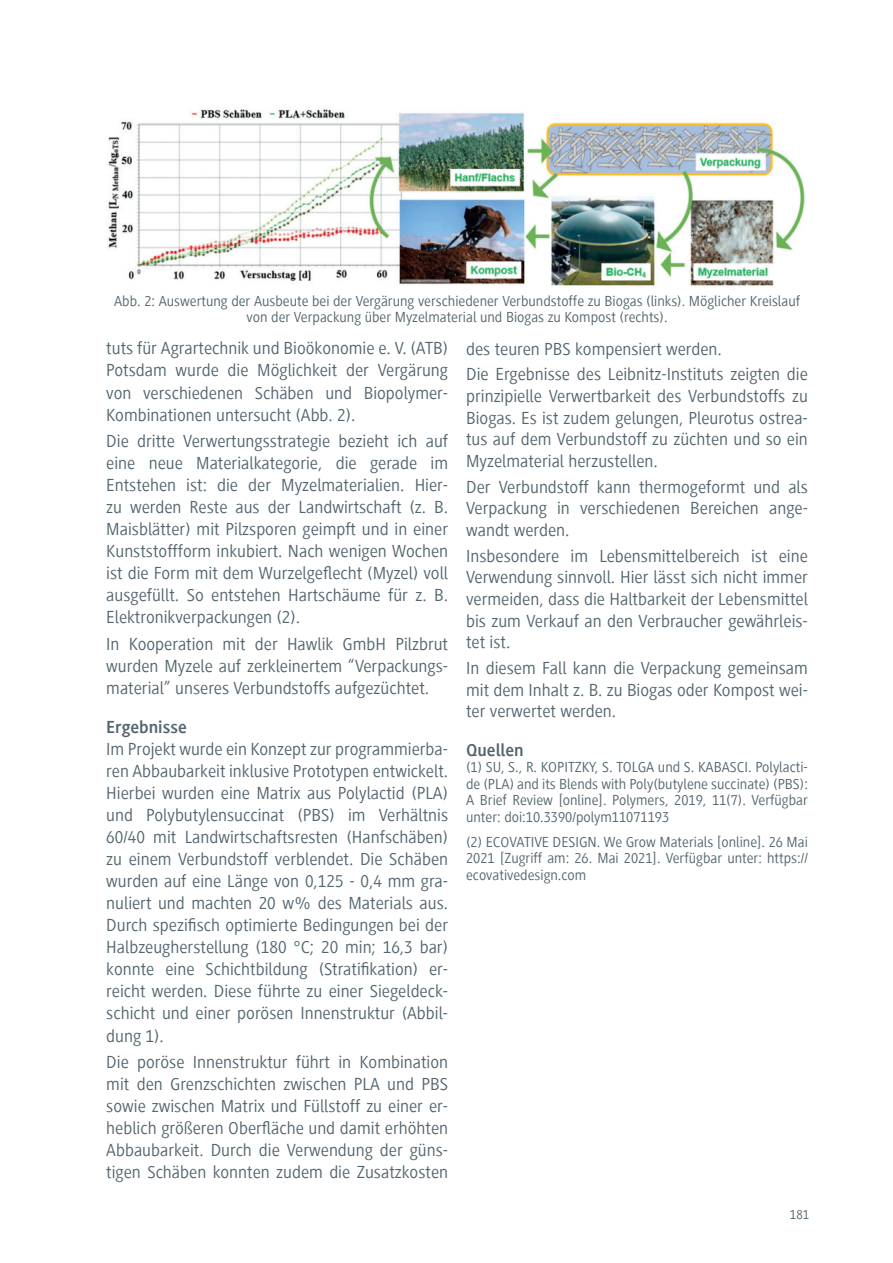
<style>
.page{position:relative;width:893px;height:1263px;background:#fff}
.page>*{position:absolute;margin:0;border:0;box-sizing:border-box;transform-origin:0 0}
.t1{font:18px/22px "Generis Sans Com";color:#53656e;text-align:justify}
.t2{font:700 18px "Generis Sans Com";color:#53656e}
.t3{font:15px/16.5px "Generis Sans Com";color:#53656e;text-align:justify}
.t4{font:13.5px "Generis Sans Com";color:#53656e}
</style>
<div class="page">
<img style="left:107px;top:109px;width:698px;height:177px">
<p class="t3" style="left:114px;top:293px;width:687px;text-align:center">Abb. 2: Auswertung der Ausbeute bei der Vergärung verschiedener Verbundstoffe zu Biogas (links). Möglicher Kreislauf von der Verpackung über Myzelmaterial und Biogas zu Kompost (rechts).</p>
<p class="t1" style="left:106px;top:338px;width:343px">tuts für Agrartechnik und Bioökonomie e. V. (ATB)<br>Potsdam wurde die Möglichkeit der Vergärung von verschiedenen Schäben und Biopolymer-Kombinationen untersucht (Abb. 2).</p>
<p class="t1" style="left:106px;top:430px;width:343px">Die dritte Verwertungsstrategie bezieht ich auf eine neue Materialkategorie, die gerade im Entstehen ist: die der Myzelmaterialien. Hier&shy;zu werden Reste aus der Landwirtschaft (z. B.<br>Maisblätter) mit Pilzsporen geimpft und in einer Kunststoffform inkubiert. Nach wenigen Wochen ist die Form mit dem Wurzelgeflecht (Myzel) voll ausgefüllt. So entstehen Hartschäume für z. B.<br>Elektronikverpackungen (2).</p>
<p class="t1" style="left:106px;top:633px;width:343px">In Kooperation mit der Hawlik GmbH Pilzbrut wurden Myzele auf zerkleinertem “Verpackungs&shy;material” unseres Verbundstoffs aufgezüchtet.</p>
<p class="t2" style="left:106px;top:717px;width:82px">Ergebnisse</p>
<p class="t1" style="left:106px;top:738px;width:343px">Im Projekt wurde ein Konzept zur programmierba&shy;ren Abbaubarkeit inklusive Prototypen entwickelt.<br>Hierbei wurden eine Matrix aus Polylactid (PLA) und Polybutylensuccinat (PBS) im Verhältnis 60/40 mit Landwirtschaftsresten (Hanfschäben) zu einem Verbundstoff verblendet. Die Schäben wurden auf eine Länge von 0,125 - 0,4 mm gra&shy;nuliert und machten 20 w% des Materials aus.<br>Durch spezifisch optimierte Bedingungen bei der Halbzeugherstellung (180 °C; 20 min; 16,3 bar) konnte eine Schichtbildung (Stratifikation) er&shy;reicht werden. Diese führte zu einer Siegeldeck&shy;schicht und einer porösen Innenstruktur (Abbil&shy;dung 1).</p>
<p class="t1" style="left:106px;top:1051px;width:343px">Die poröse Innenstruktur führt in Kombination mit den Grenzschichten zwischen PLA und PBS sowie zwischen Matrix und Füllstoff zu einer er&shy;heblich größeren Oberfläche und damit erhöhten Abbaubarkeit. Durch die Verwendung der güns&shy;tigen Schäben konnten zudem die Zusatzkosten</p>
<p class="t1" style="left:466px;top:336px;width:343px;line-height:25.8px">des teuren PBS kompensiert werden.<br>Die Ergebnisse des Leibnitz-Instituts zeigten die</p>
<p class="t1" style="left:466px;top:385px;width:343px;line-height:21.6px">prinzipielle Verwertbarkeit des Verbundstoffs zu Biogas. Es ist zudem gelungen, Pleurotus ostrea&shy;tus auf dem Verbundstoff zu züchten und so ein Myzelmaterial herzustellen.</p>
<p class="t1" style="left:466px;top:476px;width:343px;line-height:21.6px">Der Verbundstoff kann thermogeformt und als Verpackung in verschiedenen Bereichen ange&shy;wandt werden.</p>
<p class="t1" style="left:466px;top:545px;width:343px;line-height:21.6px">Insbesondere im Lebensmittelbereich ist eine Verwendung sinnvoll. Hier lässt sich nicht immer vermeiden, dass die Haltbarkeit der Lebensmittel bis zum Verkauf an den Verbraucher gewährleis&shy;tet ist.</p>
<p class="t1" style="left:466px;top:657px;width:343px;line-height:21.6px">In diesem Fall kann die Verpackung gemeinsam mit dem Inhalt z. B. zu Biogas oder Kompost wei&shy;ter verwertet werden.</p>
<p class="t2" style="left:466px;top:740px;width:59px">Quellen</p>
<p class="t3" style="left:466px;top:759px;width:343px">(1) SU, S., R. KOPITZKY, S. TOLGA und S. KABASCI. Polylacti&shy;de (PLA) and its Blends with Poly(butylene succinate) (PBS):<br>A Brief Review [online]. Polymers, 2019, 11(7). Verfügbar unter: doi:10.3390/polym11071193</p>
<p class="t3" style="left:466px;top:833px;width:343px">(2) ECOVATIVE DESIGN. We Grow Materials [online]. 26 Mai 2021 [Zugriff am: 26. Mai 2021]. Verfügbar unter: https:// ecovativedesign.com</p>
<p class="t4" style="left:790px;top:1207px;width:21px">181</p>
</div>
